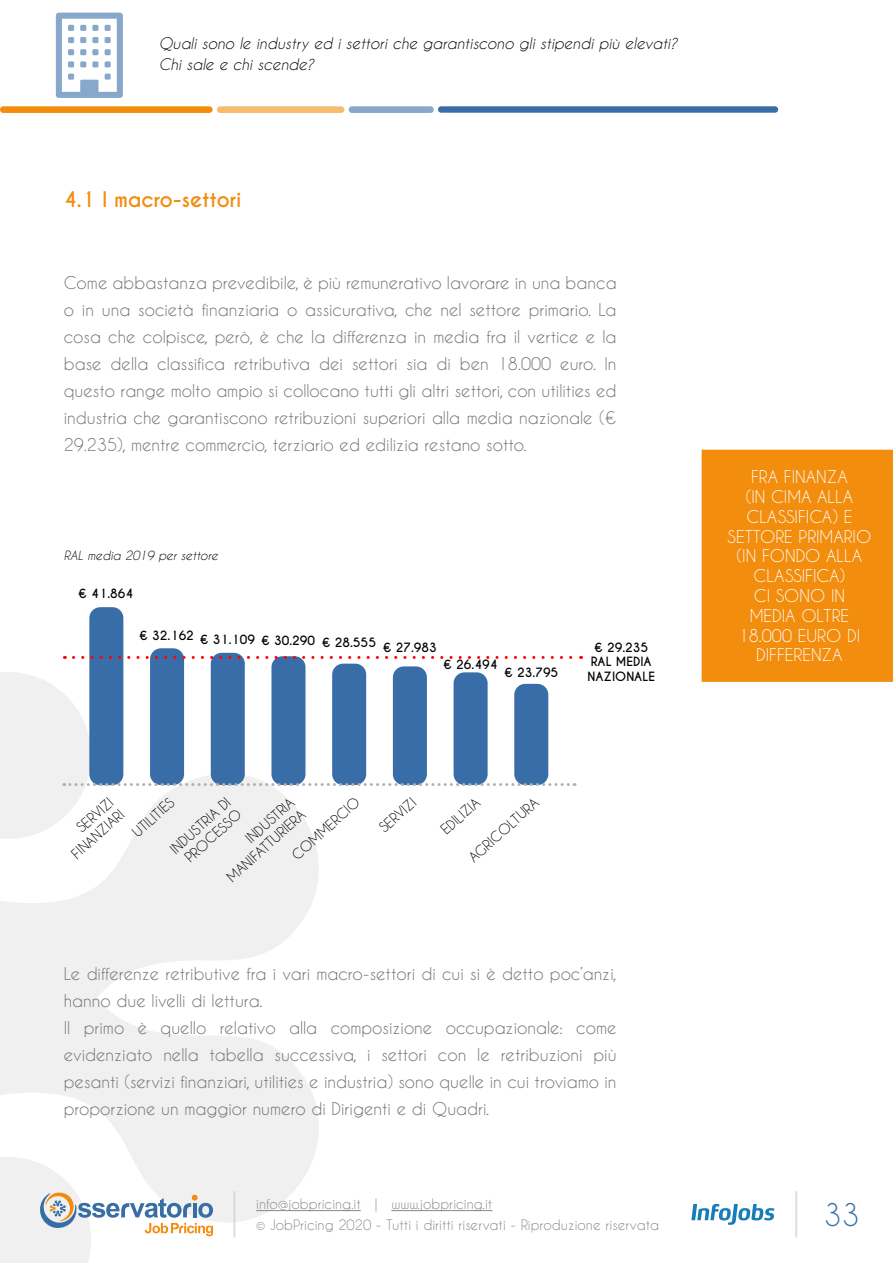
<style>
.page{position:relative;width:893px;height:1263px;background:#fff}
.page>*{position:absolute;margin:0;border:0;box-sizing:border-box;transform-origin:0 0}
.t1{font:29.25px "Caviar Dreams";color:#386da7}
.t2{font:700 20.1px "Caviar Dreams";letter-spacing:-.01em;color:#f28d0e}
.t3{font:16.5px/27px "Caviar Dreams";color:#706f6f;text-align:justify}
.t4{font:16.5px/19.8px "Caviar Dreams";color:#fff;text-align:center}
.t5{font:italic 15px/21px "Caviar Dreams";color:#000}
.t6{font:13.5px/16.2px "Caviar Dreams";color:#000;text-align:right}
.t7{font:13.5px/21px "Caviar Dreams";color:#878787}
.t8{font:700 12px/14.4px "Caviar Dreams";color:#000;text-align:center}
.t9{font:italic 12px "Caviar Dreams";color:#000}
</style>
<div class="page">
<svg style="left:0;top:839px;width:329px;height:395px;fill:#f0f0f0"></svg>
<hr style="left:233px;top:1191px;width:2px;height:47px;background:#c2c2c2">
<hr style="left:795px;top:1191px;width:2px;height:47px;background:#c2c2c2">
<hr style="left:256px;top:1210px;width:105px;height:1px;background:#878787">
<hr style="left:391px;top:1210px;width:101px;height:1px;background:#878787">
<svg style="left:691px;top:1204px;width:83px;height:21px"></svg>
<svg style="left:0;top:1157px;width:213px;height:106px"></svg>
<div style="left:0;top:106px;width:213px;height:7px;background:#f28d0e;border-radius:3px"></div>
<div style="left:217px;top:106px;width:127px;height:7px;background:#f7bb6e;border-radius:3px"></div>
<div style="left:349px;top:106px;width:85px;height:7px;background:#88a7ca;border-radius:3px"></div>
<div style="left:438px;top:106px;width:340px;height:7px;background:#386da7;border-radius:3px"></div>
<div style="left:702px;top:450px;width:191px;height:232px;background:#f28d0e"></div>
<svg style="left:56px;top:13px;width:67px;height:85px"></svg>
<div style="left:89px;top:607px;width:34px;height:178px;background:#386da7;border-radius:11px"></div>
<div style="left:393px;top:666px;width:34px;height:119px;background:#386da7;border-radius:11px"></div>
<div style="left:332px;top:664px;width:34px;height:121px;background:#386da7;border-radius:11px"></div>
<div style="left:271px;top:656px;width:34px;height:129px;background:#386da7;border-radius:11px"></div>
<div style="left:211px;top:653px;width:34px;height:132px;background:#386da7;border-radius:11px"></div>
<div style="left:150px;top:648px;width:34px;height:137px;background:#386da7;border-radius:11px"></div>
<svg style="left:0;top:672px;width:575px;height:167px"></svg>
<svg style="left:73px;top:656px;width:509px;height:3px"></svg>
<p class="t5" style="left:159px;top:32px;width:520px">Quali sono le industry ed i settori che garantiscono gli stipendi più elevati?<br>Chi sale e chi scende?</p>
<p class="t2" style="left:64px;top:187px;width:179px">4.1 I macro-settori</p>
<p class="t3" style="left:64px;top:269px;width:554px">Come abbastanza prevedibile, è più remunerativo lavorare in una banca o in una società finanziaria o assicurativa, che nel settore primario. La cosa che colpisce, però, è che la differenza in media fra il vertice e la base della classifica retributiva dei settori sia di ben 18.000 euro. In questo range molto ampio si collocano tutti gli altri settori, con utilities ed industria che garantiscono retribuzioni superiori alla media nazionale (€ 29.235), mentre commercio, terziario ed edilizia restano sotto.</p>
<p class="t9" style="left:64px;top:549px;width:156px">RAL media 2019 per settore</p>
<p class="t8" style="left:78px;top:587px;width:57px">€ 41.864</p>
<p class="t8" style="left:139px;top:633px;width:299px">€ 32.162 € 31.109 € 30.290 € 28.555 € 27.983</p>
<p class="t8" style="left:443px;top:657px;width:56px">€ 26.494</p>
<p class="t8" style="left:504px;top:666px;width:56px">€ 23.795</p>
<p class="t8" style="left:587px;top:640px;width:69px">€ 29.235<br>RAL MEDIA<br>NAZIONALE</p>
<p class="t6" style="left:129px;top:828px;width:52px;rotate:-42deg">UTILITIES</p>
<p class="t6" style="left:376px;top:823px;width:45px;rotate:-42deg">SERVIZI</p>
<p class="t6" style="left:437px;top:825px;width:49px;rotate:-42deg">EDILIZIA</p>
<p class="t6" style="left:288px;top:851px;width:87px;rotate:-42deg">COMMERCIO</p>
<p class="t6" style="left:465px;top:853px;width:90px;rotate:-42deg">AGRICOLTURA</p>
<p class="t6" style="left:57px;top:838px;width:67px;rotate:-42deg">SERVIZI<br>FINANZIARI</p>
<p class="t6" style="left:213px;top:861px;width:101px;rotate:-42deg">INDUSTRIA<br>MANIFATTURIERA</p>
<p class="t6" style="left:167px;top:845px;width:77px;text-align:center;rotate:-42deg">INDUSTRIA DI<br>PROCESSO</p>
<p class="t3" style="left:64px;top:960px;width:554px;text-align:left">Le differenze retributive fra i vari macro-settori di cui si è detto poc’anzi, hanno due livelli di lettura.<br>Il primo è quello relativo alla composizione occupazionale: come evidenziato nella tabella successiva, i settori con le retribuzioni più pesanti (servizi finanziari, utilities e industria) sono quelle in cui troviamo in proporzione un maggior numero di Dirigenti e di Quadri.</p>
<p class="t7" style="left:256px;top:1193px;width:404px">info@jobpricing.it | www.jobpricing.it<br>© JobPricing 2020 - Tutti i diritti riservati - Riproduzione riservata</p>
<p class="t4" style="left:728px;top:467px;width:145px">FRA FINANZA<br>(IN CIMA ALLA<br>CLASSIFICA) E<br>SETTORE PRIMARIO (IN FONDO ALLA<br>CLASSIFICA)<br>CI SONO IN<br>MEDIA OLTRE<br>18.000 EURO DI<br>DIFFERENZA</p>
<h1 class="t1" style="left:824px;top:1197px;width:37px">33</h1>
</div>
